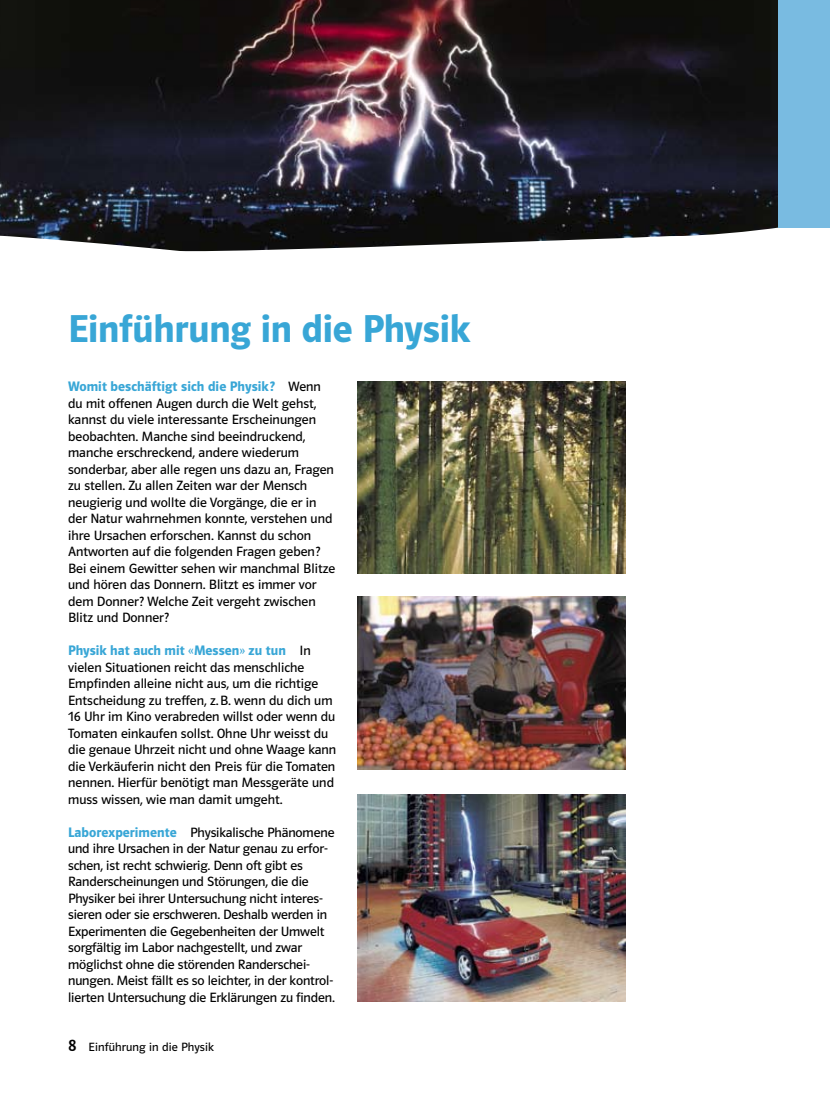
<style>
.page{position:relative;width:830px;height:1106px;background:#fff}
.page>*{position:absolute;margin:0;border:0;box-sizing:border-box;transform-origin:0 0}
.t1{font:39px "Polo MA11 K Hfett";letter-spacing:-.01em;color:#38a6d6}
.t2{font:13.8px "Polo MA11 K Hfett";letter-spacing:.005em;color:#38a6d6}
.t3{font:13.5px/16.5px "Polo MA11 K Buch";color:#000}
.t4{font:12px "Polo MA11 K Buch";letter-spacing:.01em;color:#000}
.s1{font-family:"Polo MA11 K Buch";font-size:13.5px;color:#000}
.s2{font-family:"Polo MA11 K Buch"}
.s3{font-family:"Polo MA11 K Hfett";font-size:13.8px;color:#38a6d6}
.s4{font-family:"Polo MA11 K Krftg";font-size:16.5px}
</style>
<div class="page">
<img style="left:0;top:0;width:778px;height:218px">
<svg style="left:0;top:218px;width:829px;height:34px;fill:#101010"></svg>
<div style="left:778px;top:0;width:51px;height:227px;background:#79bbe1"></div>
<img style="left:357px;top:382px;width:268px;height:191px">
<img style="left:357px;top:794px;width:268px;height:207px">
<img style="left:357px;top:596px;width:268px;height:174px">
<h1 class="t1" style="left:68px;top:307px;width:403px">Einführung in die Physik</h1>
<p class="t2" style="left:68px;top:379px;width:254px">Womit beschäftigt sich die Physik? <span class="s1">Wenn</span></p>
<p class="t3" style="left:68px;top:395px;width:268px">du mit offenen Augen durch die Welt gehst, kannst du viele interessante Erscheinungen beobachten. Manche sind beeindruckend, manche erschreckend, andere wiederum sonderbar, aber alle regen uns dazu an, Fragen zu stellen. Zu allen Zeiten war der Mensch neugierig und wollte die Vorgänge, die er in der Natur wahrnehmen konnte, verstehen und ihre Ursachen erforschen. Kannst du schon Antworten auf die folgenden Fragen geben?<br>Bei einem Gewitter sehen wir manchmal Blitze und hören das Donnern. Blitzt es immer vor dem Donner? Welche Zeit vergeht zwischen Blitz und Donner?</p>
<p class="t2" style="left:68px;top:643px;width:244px">Physik hat auch mit <span class="s2">«</span>Messen<span class="s2">»</span> zu tun <span class="s1">In</span></p>
<p class="t3" style="left:68px;top:659px;width:269px">vielen Situationen reicht das menschliche Empfinden alleine nicht aus, um die richtige Entscheidung zu treffen, z.B. wenn du dich um 16 Uhr im Kino verabreden willst oder wenn du Tomaten einkaufen sollst. Ohne Uhr weisst du die genaue Uhrzeit nicht und ohne Waage kann die Verkäuferin nicht den Preis für die Tomaten nennen. Hierfür benötigt man Messgeräte und muss wissen, wie man damit umgeht.</p>
<p class="t3" style="left:68px;top:824px;width:268px"><span class="s3">Laborexperimente</span> Physikalische Phänomene und ihre Ursachen in der Natur genau zu erfor&shy;schen, ist recht schwierig. Denn oft gibt es Randerscheinungen und Störungen, die die Physiker bei ihrer Untersuchung nicht interes&shy;sieren oder sie erschweren. Deshalb werden in Experimenten die Gegebenheiten der Umwelt sorgfältig im Labor nachgestellt, und zwar möglichst ohne die störenden Randerschei&shy;nungen. Meist fällt es so leichter, in der kontrol&shy;lierten Untersuchung die Erklärungen zu finden.</p>
<p class="t4" style="left:68px;top:1040px;width:147px"><span class="s4">8</span> Einführung in die Physik</p>
</div>
